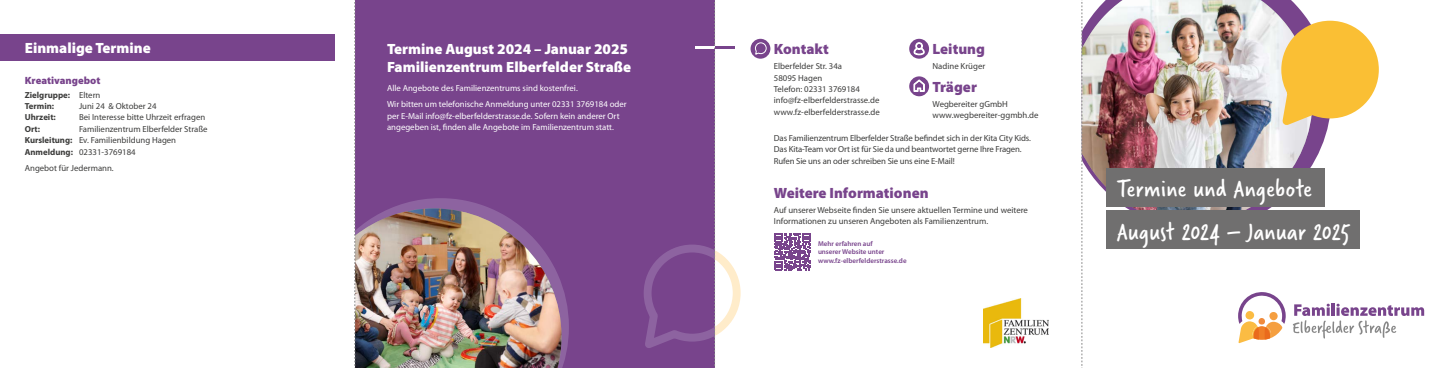
<style>
.page{position:relative;width:1449px;height:368px;background:#fff}
.page>*{position:absolute;margin:0;border:0;box-sizing:border-box;transform-origin:0 0}
.Headline_1_Weiß{font:25.64px "Verveine";letter-spacing:.02em;color:#fff}
.Headline_Bold_Weiß{font:900 14.88px/17.8px "Myriad Pro";color:#fff}
.Headline_Bold_Schmuck{font:900 14.88px "Myriad Pro";color:#78448c}
.Subheadline{font:900 14.88px "Myriad Pro";color:#fff}
.Subheadline-2{font:900 10.5px "Myriad Pro";color:#78448c}
.Bodytext_Standard_10_13{font:8.75px/11.4px "Myriad Pro";color:#3c3c3b}
.Bodytext_Standard_10_13-2{font:8.75px/11.4px "Myriad Pro";color:#fff}
.Bodytext_Standard_10_13-3{font:700 8.75px/11.4px "Myriad Pro";color:#3c3c3b}
.Headline_1_Weiß-2{font:600 7px/8.8px "Myriad Pro";color:#78448c}
.s1{font-weight:400}
.s2{font-weight:700}
</style>
<div class="page">
<div style="left:355px;top:0;width:359px;height:367px;background:#78448c"></div>
<svg style="left:355px;top:198px;width:214px;height:169px"></svg>
<img style="left:355px;top:208px;width:206px;height:159px">
<img style="left:983px;top:298px;width:65px;height:49px">
<svg style="left:774px;top:233px;width:37px;height:37px"></svg>
<svg style="left:1082px;top:134px;width:244px;height:95px"></svg>
<svg style="left:1238px;top:292px;width:47px;height:50px"></svg>
<svg style="left:1293px;top:303px;width:131px;height:35px"></svg>
<img style="left:1082px;top:0;width:230px;height:222px">
<svg style="left:1276px;top:17px;width:103px;height:117px"></svg>
<div style="left:1106px;top:210px;width:254px;height:38px;background:#706f6f"></div>
<div style="left:1106px;top:167px;width:219px;height:39px;background:#706f6f"></div>
<svg style="left:750px;top:39px;width:20px;height:20px"></svg>
<svg style="left:754px;top:40px;width:13px;height:16px"></svg>
<svg style="left:909px;top:76px;width:20px;height:20px"></svg>
<svg style="left:913px;top:79px;width:11px;height:12px"></svg>
<svg style="left:909px;top:39px;width:20px;height:20px"></svg>
<svg style="left:913px;top:42px;width:11px;height:13px"></svg>
<div style="left:0;top:35px;width:335px;height:26px;background:#78448c"></div>
<svg style="left:1081px;top:0;width:1px;height:366px"></svg>
<svg style="left:644px;top:0;width:97px;height:367px"></svg>
<svg style="left:354px;top:0;width:1px;height:366px"></svg>
<p class="Subheadline" style="left:25px;top:38px;width:127px">Einmalige Termine</p>
<p class="Subheadline-2" style="left:25px;top:73px;width:77px">Kreativangebot</p>
<p class="Bodytext_Standard_10_13-3" style="left:25px;top:88px;width:77px">Zielgruppe: <span class="s1">Eltern<br></span>Termin:</p>
<p class="Bodytext_Standard_10_13" style="left:79px;top:100px;width:79px">Juni 24 &amp; Oktober 24</p>
<p class="Bodytext_Standard_10_13-3" style="left:25px;top:111px;width:33px">Uhrzeit:</p>
<p class="Bodytext_Standard_10_13" style="left:79px;top:111px;width:128px">Bei Interesse bitte Uhrzeit erfragen</p>
<p class="Bodytext_Standard_10_13-3" style="left:25px;top:123px;width:17px">Ort:</p>
<p class="Bodytext_Standard_10_13" style="left:25px;top:123px;width:184px;text-indent:54px">Familienzentrum Elberfelder Straße<br><span class="s2">Kursleitung:</span> Ev. Familienbildung Hagen<br><span class="s2">Anmeldung:</span> 02331-3769184</p>
<p class="Bodytext_Standard_10_13" style="left:25px;top:162px;width:90px">Angebot für Jedermann.</p>
<p class="Headline_Bold_Weiß" style="left:387px;top:40px;width:246px">Termine August 2024 – Januar 2025<br>Familienzentrum Elberfelder Straße</p>
<p class="Bodytext_Standard_10_13-2" style="left:387px;top:82px;width:192px">Alle Angebote des Familienzentrums sind kostenfrei.</p>
<p class="Bodytext_Standard_10_13-2" style="left:387px;top:98px;width:241px">Wir bitten um telefonische Anmeldung unter 02331 3769184 oder per E-Mail info@fz-elberfelderstrasse.de. Sofern kein anderer Ort angegeben ist, finden alle Angebote im Familienzentrum statt.</p>
<p class="Headline_Bold_Schmuck" style="left:932px;top:39px;width:54px">Leitung</p>
<p class="Bodytext_Standard_10_13" style="left:932px;top:60px;width:54px">Nadine Krüger</p>
<p class="Headline_Bold_Schmuck" style="left:932px;top:77px;width:46px">Träger</p>
<p class="Bodytext_Standard_10_13" style="left:932px;top:98px;width:108px">Wegbereiter gGmbH www.wegbereiter-ggmbh.de</p>
<p class="Bodytext_Standard_10_13" style="left:774px;top:132px;width:258px">Das Familienzentrum Elberfelder Straße befindet sich in der Kita City Kids.<br>Das Kita-Team vor Ort ist für Sie da und beantwortet gerne Ihre Fragen.<br>Rufen Sie uns an oder schreiben Sie uns eine E-Mail!</p>
<p class="Headline_Bold_Schmuck" style="left:774px;top:39px;width:56px">Kontakt</p>
<p class="Bodytext_Standard_10_13" style="left:774px;top:60px;width:107px">Elberfelder Str. 34a<br>58095 Hagen<br>Telefon: 02331 3769184 info@fz-elberfelderstrasse.de www.fz-elberfelderstrasse.de</p>
<p class="Headline_Bold_Schmuck" style="left:774px;top:182px;width:156px">Weitere Informationen</p>
<p class="Bodytext_Standard_10_13" style="left:774px;top:203px;width:255px">Auf unserer Webseite finden Sie unsere aktuellen Termine und weitere<br>Informationen zu unseren Angeboten als Familienzentrum.</p>
<p class="Headline_1_Weiß-2" style="left:818px;top:238px;width:90px">Mehr erfahren auf<br>unserer Website unter www.fz-elberfelderstrasse.de</p>
<p class="Headline_1_Weiß" style="left:1117px;top:170px;width:196px">Termine und Angebote</p>
<p class="Headline_1_Weiß" style="left:1117px;top:214px;width:234px">August 2024 – Januar 2025</p>
</div>
